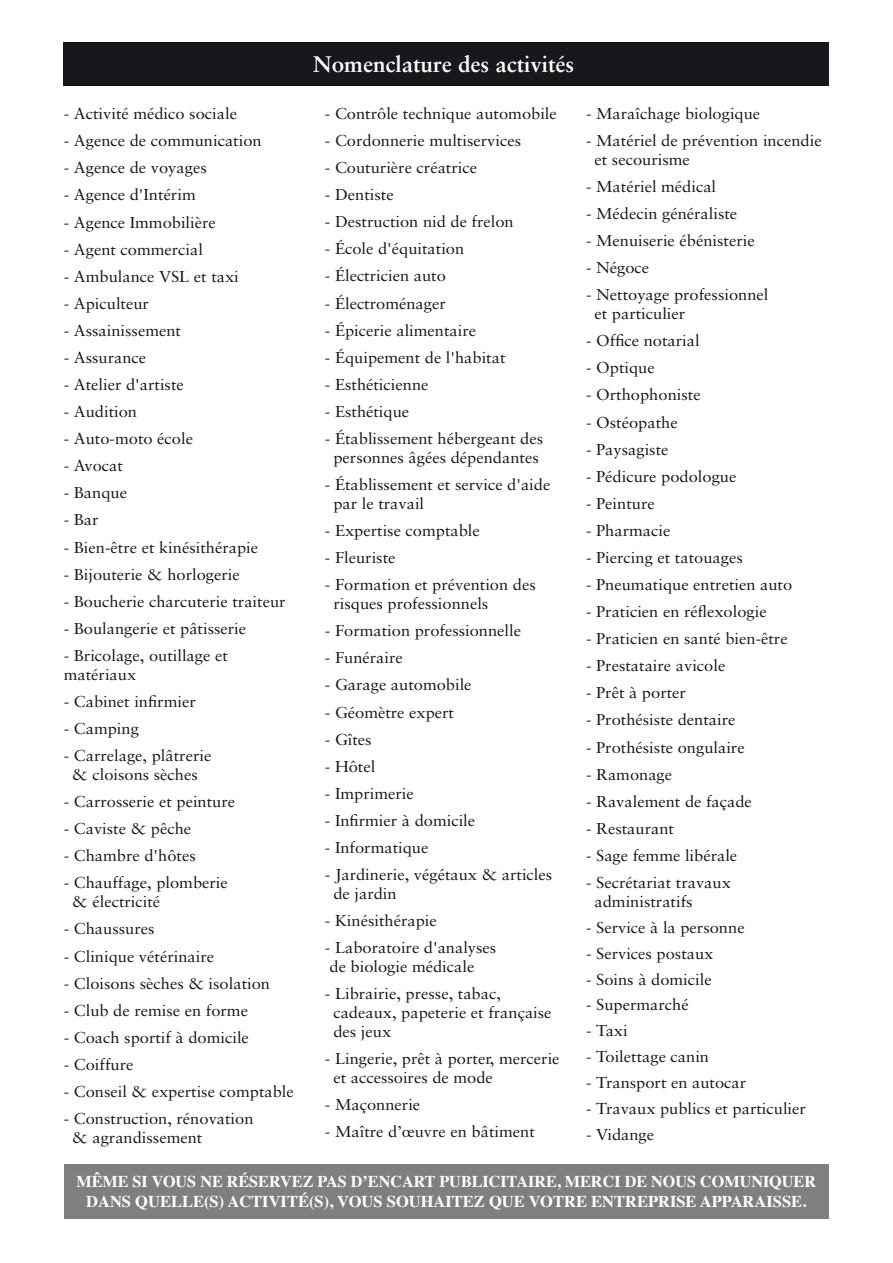
<style>
.page{position:relative;width:893px;height:1263px;background:#fff}
.page>*{position:absolute;margin:0;border:0;box-sizing:border-box;transform-origin:0 0}
.t1{font:700 22.5px "Sabon";color:#fff}
.t2{font:700 16.5px/19.8px "Times";color:#fff;text-align:center}
.t3{font:15.75px/18.9px "Sabon";color:#1a171c;scale:1.04 1}
</style>
<div class="page">
<div style="left:64px;top:1164px;width:765px;height:54px;background:#7e7f81"></div>
<div style="left:64px;top:42px;width:765px;height:44px;background:#1a171c"></div>
<p class="t3" style="left:64px;top:104px;width:168px">- Activité médico sociale</p>
<p class="t3" style="left:64px;top:131px;width:192px">- Agence de communication</p>
<p class="t3" style="left:64px;top:158px;width:139px">- Agence de voyages</p>
<p class="t3" style="left:64px;top:185px;width:128px">- Agence d'Intérim</p>
<p class="t3" style="left:64px;top:212px;width:148px">- Agence Immobilière</p>
<p class="t3" style="left:64px;top:240px;width:135px">- Agent commercial</p>
<p class="t3" style="left:64px;top:267px;width:170px">- Ambulance VSL et taxi</p>
<p class="t3" style="left:64px;top:294px;width:83px">- Apiculteur</p>
<p class="t3" style="left:64px;top:321px;width:114px">- Assainissement</p>
<p class="t3" style="left:64px;top:348px;width:81px">- Assurance</p>
<p class="t3" style="left:64px;top:375px;width:117px">- Atelier d'artiste</p>
<p class="t3" style="left:64px;top:402px;width:72px">- Audition</p>
<p class="t3" style="left:64px;top:429px;width:126px">- Auto-moto école</p>
<p class="t3" style="left:64px;top:456px;width:58px">- Avocat</p>
<p class="t3" style="left:64px;top:483px;width:62px">- Banque</p>
<p class="t3" style="left:64px;top:510px;width:35px">- Bar</p>
<p class="t3" style="left:64px;top:537px;width:188px">- Bien-être et kinésithérapie</p>
<p class="t3" style="left:64px;top:564px;width:171px">- Bijouterie &amp; horlogerie</p>
<p class="t3" style="left:64px;top:592px;width:215px">- Boucherie charcuterie traiteur</p>
<p class="t3" style="left:64px;top:619px;width:177px">- Boulangerie et pâtisserie</p>
<p class="t3" style="left:64px;top:646px;width:159px">- Bricolage, outillage et matériaux</p>
<p class="t3" style="left:64px;top:692px;width:128px">- Cabinet infirmier</p>
<p class="t3" style="left:64px;top:719px;width:74px">- Camping</p>
<p class="t3" style="left:64px;top:746px;width:143px;text-align:center">- Carrelage, plâtrerie &amp; cloisons sèches</p>
<p class="t3" style="left:64px;top:792px;width:166px">- Carrosserie et peinture</p>
<p class="t3" style="left:64px;top:819px;width:124px">- Caviste &amp; pêche</p>
<p class="t3" style="left:64px;top:846px;width:128px">- Chambre d'hôtes</p>
<p class="t3" style="left:72px;top:873px;width:151px;text-indent:-8px">- Chauffage, plomberie &amp; électricité</p>
<p class="t3" style="left:64px;top:919px;width:89px">- Chaussures</p>
<p class="t3" style="left:64px;top:946px;width:146px">- Clinique vétérinaire</p>
<p class="t3" style="left:64px;top:973px;width:200px">- Cloisons sèches &amp; isolation</p>
<p class="t3" style="left:64px;top:1000px;width:179px">- Club de remise en forme</p>
<p class="t3" style="left:64px;top:1028px;width:180px">- Coach sportif à domicile</p>
<p class="t3" style="left:64px;top:1055px;width:68px">- Coiffure</p>
<p class="t3" style="left:64px;top:1082px;width:223px">- Conseil &amp; expertise comptable</p>
<p class="t3" style="left:72px;top:1109px;width:176px;text-indent:-8px">- Construction, rénovation &amp; agrandissement</p>
<h1 class="t1" style="left:313px;top:50px;width:263px">Nomenclature des activités</h1>
<p class="t3" style="left:325px;top:104px;width:225px">- Contrôle technique automobile</p>
<p class="t3" style="left:325px;top:131px;width:190px">- Cordonnerie multiservices</p>
<p class="t3" style="left:325px;top:158px;width:148px">- Couturière créatrice</p>
<p class="t3" style="left:325px;top:185px;width:68px">- Dentiste</p>
<p class="t3" style="left:325px;top:212px;width:183px">- Destruction nid de frelon</p>
<p class="t3" style="left:325px;top:239px;width:135px">- École d'équitation</p>
<p class="t3" style="left:325px;top:266px;width:118px">- Électricien auto</p>
<p class="t3" style="left:325px;top:293px;width:118px">- Électroménager</p>
<p class="t3" style="left:325px;top:321px;width:147px">- Épicerie alimentaire</p>
<p class="t3" style="left:325px;top:348px;width:175px">- Équipement de l'habitat</p>
<p class="t3" style="left:325px;top:375px;width:101px">- Esthéticienne</p>
<p class="t3" style="left:325px;top:402px;width:83px">- Esthétique</p>
<p class="t3" style="left:325px;top:429px;width:211px;text-align:center">- Établissement hébergeant des personnes âgées dépendantes</p>
<p class="t3" style="left:333px;top:475px;width:210px;text-indent:-8px">- Établissement et service d'aide par le travail</p>
<p class="t3" style="left:325px;top:521px;width:150px">- Expertise comptable</p>
<p class="t3" style="left:325px;top:548px;width:69px">- Fleuriste</p>
<p class="t3" style="left:333px;top:575px;width:196px;text-indent:-8px">- Formation et prévention des risques professionnels</p>
<p class="t3" style="left:325px;top:621px;width:190px">- Formation professionnelle</p>
<p class="t3" style="left:325px;top:648px;width:76px">- Funéraire</p>
<p class="t3" style="left:325px;top:675px;width:143px">- Garage automobile</p>
<p class="t3" style="left:325px;top:702px;width:126px">- Géomètre expert</p>
<p class="t3" style="left:325px;top:729px;width:46px">- Gîtes</p>
<p class="t3" style="left:325px;top:757px;width:50px">- Hôtel</p>
<p class="t3" style="left:325px;top:784px;width:87px">- Imprimerie</p>
<p class="t3" style="left:325px;top:811px;width:146px">- Infirmier à domicile</p>
<p class="t3" style="left:325px;top:838px;width:101px">- Informatique</p>
<p class="t3" style="left:333px;top:865px;width:212px;text-indent:-8px">- Jardinerie, végétaux &amp; articles de jardin</p>
<p class="t3" style="left:325px;top:911px;width:109px">- Kinésithérapie</p>
<p class="t3" style="left:325px;top:938px;width:166px">- Laboratoire d'analyses de biologie médicale</p>
<p class="t3" style="left:333px;top:984px;width:211px;text-indent:-8px">- Librairie, presse, tabac, cadeaux, papeterie et française des jeux</p>
<p class="t3" style="left:333px;top:1049px;width:219px;text-indent:-8px">- Lingerie, prêt à porter, mercerie et accessoires de mode</p>
<p class="t3" style="left:325px;top:1095px;width:93px">- Maçonnerie</p>
<p class="t3" style="left:325px;top:1122px;width:203px">- Maître d’œuvre en bâtiment</p>
<p class="t3" style="left:586px;top:104px;width:169px">- Maraîchage biologique</p>
<p class="t3" style="left:595px;top:131px;width:220px;text-indent:-8px">- Matériel de prévention incendie et secourisme</p>
<p class="t3" style="left:586px;top:177px;width:127px">- Matériel médical</p>
<p class="t3" style="left:586px;top:204px;width:147px">- Médecin généraliste</p>
<p class="t3" style="left:586px;top:231px;width:164px">- Menuiserie ébénisterie</p>
<p class="t3" style="left:586px;top:258px;width:62px">- Négoce</p>
<p class="t3" style="left:595px;top:285px;width:169px;text-indent:-8px">- Nettoyage professionnel et particulier</p>
<p class="t3" style="left:586px;top:331px;width:111px">- Office notarial</p>
<p class="t3" style="left:586px;top:358px;width:68px">- Optique</p>
<p class="t3" style="left:586px;top:385px;width:112px">- Orthophoniste</p>
<p class="t3" style="left:586px;top:412px;width:90px">- Ostéopathe</p>
<p class="t3" style="left:586px;top:439px;width:81px">- Paysagiste</p>
<p class="t3" style="left:586px;top:467px;width:146px">- Pédicure podologue</p>
<p class="t3" style="left:586px;top:494px;width:68px">- Peinture</p>
<p class="t3" style="left:586px;top:521px;width:83px">- Pharmacie</p>
<p class="t3" style="left:586px;top:548px;width:152px">- Piercing et tatouages</p>
<p class="t3" style="left:586px;top:575px;width:200px">- Pneumatique entretien auto</p>
<p class="t3" style="left:586px;top:602px;width:175px">- Praticien en réflexologie</p>
<p class="t3" style="left:586px;top:629px;width:195px">- Praticien en santé bien-être</p>
<p class="t3" style="left:586px;top:656px;width:135px">- Prestataire avicole</p>
<p class="t3" style="left:586px;top:683px;width:98px">- Prêt à porter</p>
<p class="t3" style="left:586px;top:710px;width:145px">- Prothésiste dentaire</p>
<p class="t3" style="left:586px;top:737px;width:154px">- Prothésiste ongulaire</p>
<p class="t3" style="left:586px;top:764px;width:84px">- Ramonage</p>
<p class="t3" style="left:586px;top:792px;width:161px">- Ravalement de façade</p>
<p class="t3" style="left:586px;top:819px;width:86px">- Restaurant</p>
<p class="t3" style="left:586px;top:846px;width:147px">- Sage femme libérale</p>
<p class="t3" style="left:595px;top:873px;width:133px;text-indent:-8px">- Secrétariat travaux administratifs</p>
<p class="t3" style="left:586px;top:918px;width:154px">- Service à la personne</p>
<p class="t3" style="left:586px;top:943px;width:124px">- Services postaux</p>
<p class="t3" style="left:586px;top:969px;width:122px">- Soins à domicile</p>
<p class="t3" style="left:586px;top:995px;width:100px">- Supermarché</p>
<p class="t3" style="left:586px;top:1021px;width:42px">- Taxi</p>
<p class="t3" style="left:586px;top:1047px;width:120px">- Toilettage canin</p>
<p class="t3" style="left:586px;top:1073px;width:156px">- Transport en autocar</p>
<p class="t3" style="left:586px;top:1099px;width:213px">- Travaux publics et particulier</p>
<p class="t3" style="left:586px;top:1125px;width:67px">- Vidange</p>
<p class="t2" style="left:77px;top:1169px;width:741px">MÊME SI VOUS NE RÉSERVEZ PAS D’ENCART PUBLICITAIRE, MERCI DE NOUS COMUNIQUER<br>DANS QUELLE(S) ACTIVITÉ(S), VOUS SOUHAITEZ QUE VOTRE ENTREPRISE APPARAISSE.</p>
</div>
